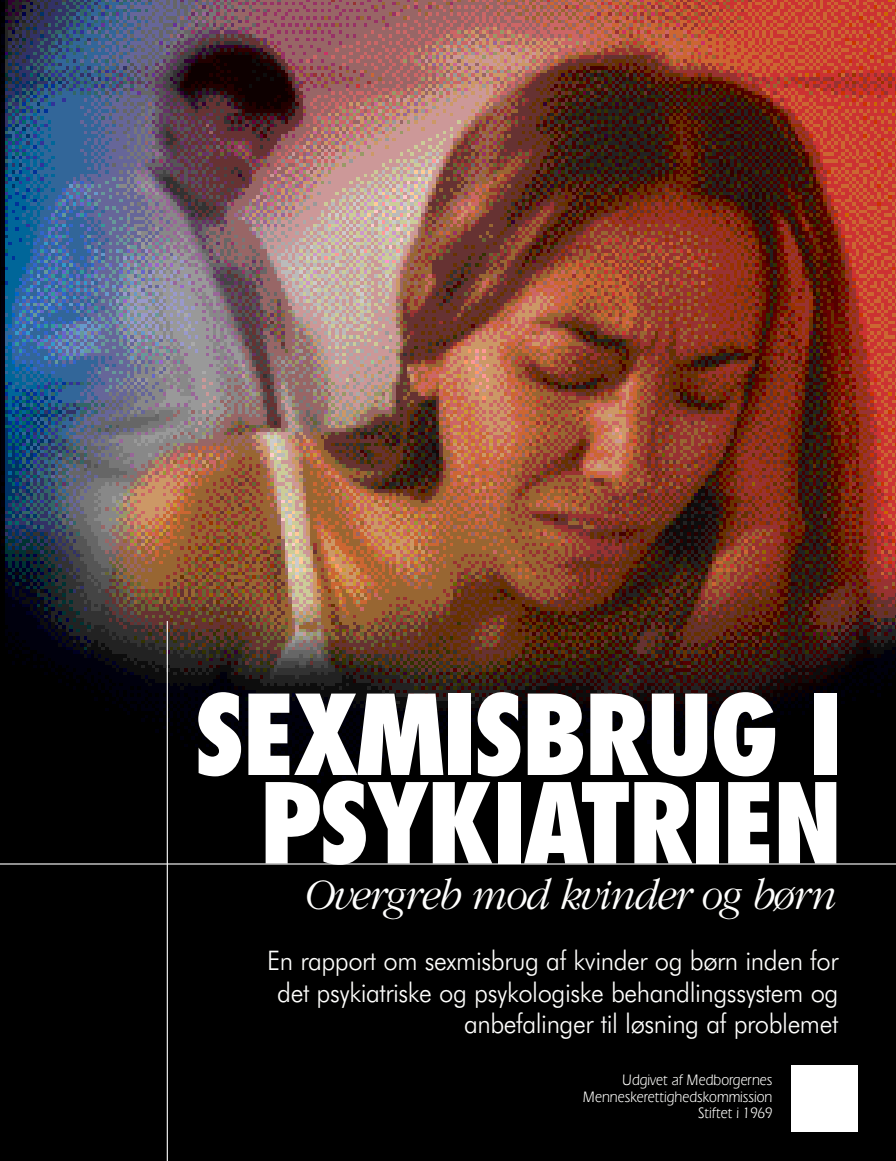
<style>
.page{position:relative;width:896px;height:1161px;background:#fff}
.page>*{position:absolute;margin:0;border:0;box-sizing:border-box;transform-origin:0 0}
.t1{font:800 condensed 108px/88.5px "Futura";letter-spacing:-.03em;color:#fff;text-align:right}
.t2{font:italic 300 45px "Garamond";letter-spacing:-.035em;color:#fffffe;scale:.95 1}
.t3{font:300 27px/31.5px "Futura BT";letter-spacing:-.015em;color:#fffffe;text-align:right;scale:.95 1}
.t4{font:15.75px/16.5px "Eras IT Cby BT";color:#fffffe;text-align:right;scale:.9 1}
</style>
<div class="page">
<img style="left:0;top:0;width:895px;height:1161px">
<hr style="left:167px;top:621px;width:1px;height:540px;background:#fff">
<hr style="left:0;top:863px;width:895px;height:2px;background:#fff">
<img style="left:790px;top:1065px;width:66px;height:66px">
<h1 class="t1" style="left:194px;top:700px;width:650px">SEXMISBRUG I<br>PSYKIATRIEN</h1>
<h2 class="t2" style="left:301px;top:878px;width:562px">Overgreb mod kvinder og børn</h2>
<p class="t3" style="left:267px;top:947px;width:602px">En rapport om sexmisbrug af kvinder og børn inden for det psykiatriske og psykologiske behandlingssystem og anbefalinger til løsning af problemet</p>
<p class="t4" style="left:582px;top:1074px;width:212px">Udgivet af Medborgernes<br>Menneskerettighedskommission<br>Stiftet i 1969</p>
</div>
